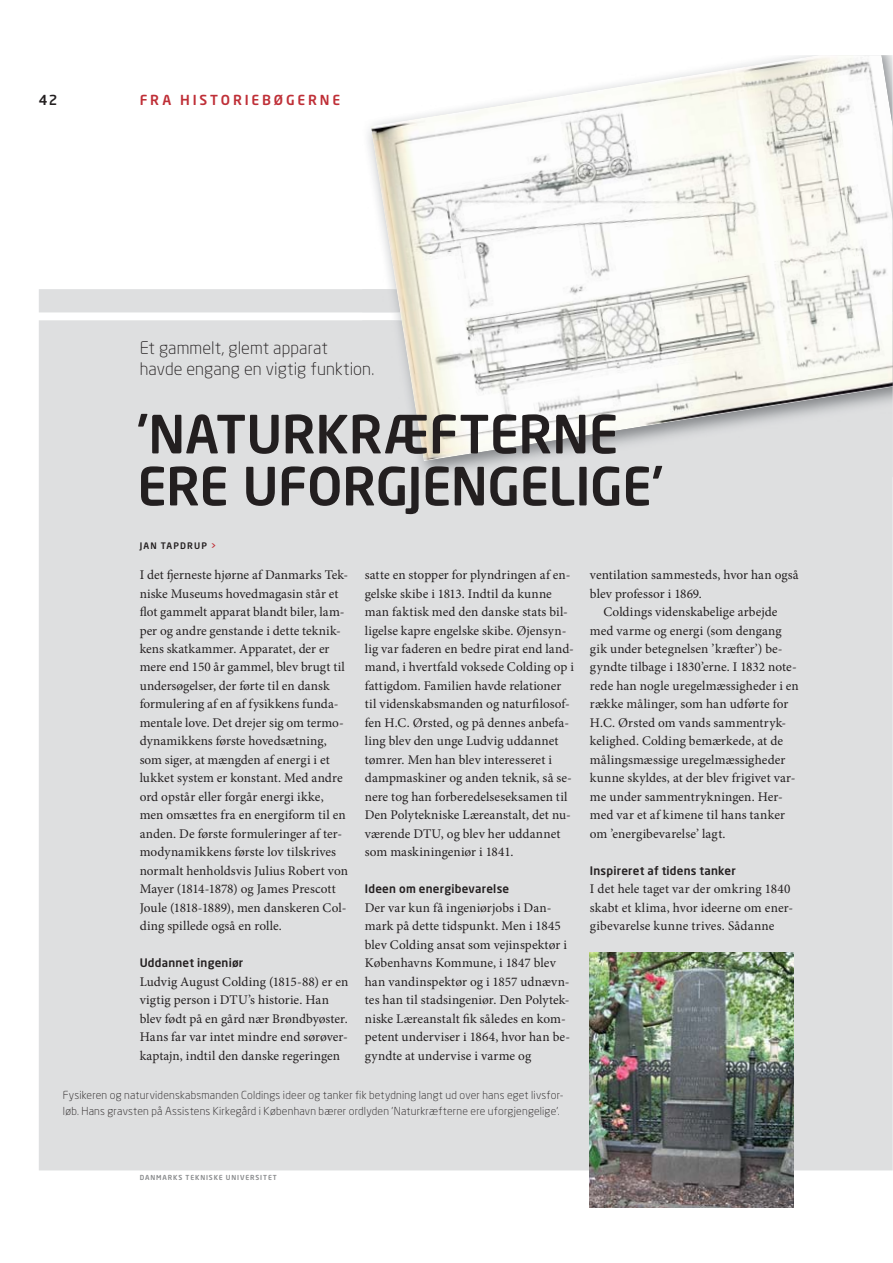
<style>
.page{position:relative;width:893px;height:1263px;background:#fff}
.page>*{position:absolute;margin:0;border:0;box-sizing:border-box;transform-origin:0 0}
.t1{font:500 52.05px/52.1px "Neo Sans";letter-spacing:-.01em;color:#231f20}
.t2{font:300 17.1px/21.9px "Neo Sans";letter-spacing:.005em;color:#231f20}
.t3{font:500 13.65px "Neo Sans";letter-spacing:.205em;color:#bf2f37}
.t4{font:500 13.65px "Neo Sans";color:#231f20}
.t5{font:13.35px/18.5px "Minion Pro";color:#231f20}
.t6{font:500 11.7px "Neo Sans";letter-spacing:.02em;color:#231f20}
.t7{font:300 10.95px/15.8px "Neo Sans";letter-spacing:.02em;color:#231f20}
.t8{font:500 8.85px "Neo Sans";letter-spacing:.125em;color:#231f20}
.t9{font:500 6.9px "Neo Sans";letter-spacing:.125em;color:#888a8c}
.s1{color:#bf2f37}
</style>
<div class="page">
<div style="left:39px;top:289px;width:854px;height:881px;background:#dedfe0"></div>
<img style="left:590px;top:953px;width:203px;height:255px">
<img style="left:362px;top:289px;width:531px;height:188px">
<img style="left:362px;top:363px;width:9px;height:16px">
<img style="left:371px;top:55px;width:522px;height:406px">
<p class="t4" style="left:39px;top:95px;width:20px">42</p>
<p class="t3" style="left:140px;top:95px;width:202px">FRA HISTORIEBØGERNE</p>
<p class="t2" style="left:140px;top:338px;width:236px">Et gammelt, glemt apparat havde engang en vigtig funktion.</p>
<h1 class="t1" style="left:137px;top:412px;width:527px">’NATURKRÆFTERNE<br>ERE UFORGJENGELIGE’</h1>
<p class="t8" style="left:140px;top:543px;width:78px">JAN TAPDRUP <span class="s1">&gt;</span></p>
<p class="t5" style="left:140px;top:567px;width:210px">I det fjerneste hjørne af Danmarks Tek&shy;niske Museums hovedmagasin står et flot gammelt apparat blandt biler, lam&shy;per og andre genstande i dette teknik&shy;kens skatkammer. Apparatet, der er mere end 150 år gammel, blev brugt til undersøgelser, der førte til en dansk formulering af en af fysikkens funda&shy;mentale love. Det drejer sig om termo&shy;dynamikkens første hovedsætning, som siger, at mængden af energi i et lukket system er konstant. Med andre ord opstår eller forgår energi ikke, men omsættes fra en energiform til en anden. De første formuleringer af ter&shy;modynamikkens første lov tilskrives normalt henholdsvis Julius Robert von Mayer (1814-1878) og James Prescott Joule (1818-1889), men danskeren Col&shy;ding spillede også en rolle.</p>
<p class="t6" style="left:140px;top:958px;width:105px">Uddannet ingeniør</p>
<p class="t5" style="left:140px;top:973px;width:210px">Ludvig August Colding (1815-88) er en vigtig person i DTU’s historie. Han blev født på en gård nær Brøndbyøster.<br>Hans far var intet mindre end sørøver&shy;kaptajn, indtil den danske regeringen</p>
<p class="t5" style="left:365px;top:567px;width:211px">satte en stopper for plyndringen af en&shy;gelske skibe i 1813. Indtil da kunne man faktisk med den danske stats bil&shy;ligelse kapre engelske skibe. Øjensyn&shy;lig var faderen en bedre pirat end land&shy;mand, i hvertfald voksede Colding op i fattigdom. Familien havde relationer til videnskabsmanden og naturfilosof&shy;fen H.C. Ørsted, og på dennes anbefa&shy;ling blev den unge Ludvig uddannet tømrer. Men han blev interesseret i dampmaskiner og anden teknik, så se&shy;nere tog han forberedelseseksamen til Den Polytekniske Læreanstalt, det nu&shy;værende DTU, og blev her uddannet som maskiningeniør i 1841.</p>
<p class="t6" style="left:365px;top:884px;width:146px">Ideen om energibevarelse</p>
<p class="t5" style="left:365px;top:899px;width:207px">Der var kun få ingeniørjobs i Dan&shy;mark på dette tidspunkt. Men i 1845 blev Colding ansat som vejinspektør i Københavns Kommune, i 1847 blev han vandinspektør og i 1857 udnævn&shy;tes han til stadsingeniør. Den Polytek&shy;niske Læreanstalt fik således en kom&shy;petent underviser i 1864, hvor han be&shy;gyndte at undervise i varme og</p>
<p class="t5" style="left:590px;top:567px;width:210px">ventilation sammesteds, hvor han også</p>
<p class="t5" style="left:590px;top:585px;width:113px">blev professor i 1869.</p>
<p class="t5" style="left:603px;top:604px;width:176px">Coldings videnskabelige arbejde</p>
<p class="t5" style="left:590px;top:622px;width:193px">med varme og energi (som dengang</p>
<p class="t5" style="left:590px;top:641px;width:194px">gik under betegnelsen ’kræfter’) be-</p>
<p class="t5" style="left:590px;top:659px;width:208px">gyndte tilbage i 1830’erne. I 1832 note-</p>
<p class="t5" style="left:590px;top:678px;width:210px">rede han nogle uregelmæssigheder i en</p>
<p class="t5" style="left:590px;top:696px;width:200px">række målinger, som han udførte for</p>
<p class="t5" style="left:590px;top:715px;width:198px">H.C. Ørsted om vands sammentryk-</p>
<p class="t5" style="left:590px;top:733px;width:195px">kelighed. Colding bemærkede, at de</p>
<p class="t5" style="left:590px;top:752px;width:197px">målingsmæssige uregelmæssigheder</p>
<p class="t5" style="left:590px;top:770px;width:207px">kunne skyldes, at der blev frigivet var-</p>
<p class="t5" style="left:590px;top:789px;width:194px">me under sammentrykningen. Her-</p>
<p class="t5" style="left:590px;top:807px;width:196px">med var et af kimene til hans tanker</p>
<p class="t5" style="left:590px;top:825px;width:137px">om ’energibevarelse’ lagt.</p>
<p class="t6" style="left:590px;top:866px;width:147px">Inspireret af tidens tanker</p>
<p class="t5" style="left:590px;top:881px;width:205px">I det hele taget var der omkring 1840 skabt et klima, hvor ideerne om ener&shy;gibevarelse kunne trives. Sådanne</p>
<p class="t7" style="left:63px;top:1088px;width:502px">Fysikeren og naturvidenskabsmanden Coldings ideer og tanker fik betydning langt ud over hans eget livsfor&shy;løb. Hans gravsten på Assistens Kirkegård i København bærer ordlyden ’Naturkræfterne ere uforgjengelige’.</p>
<p class="t9" style="left:140px;top:1175px;width:139px">DANMARKS TEKNISKE UNIVERSITET</p>
</div>
